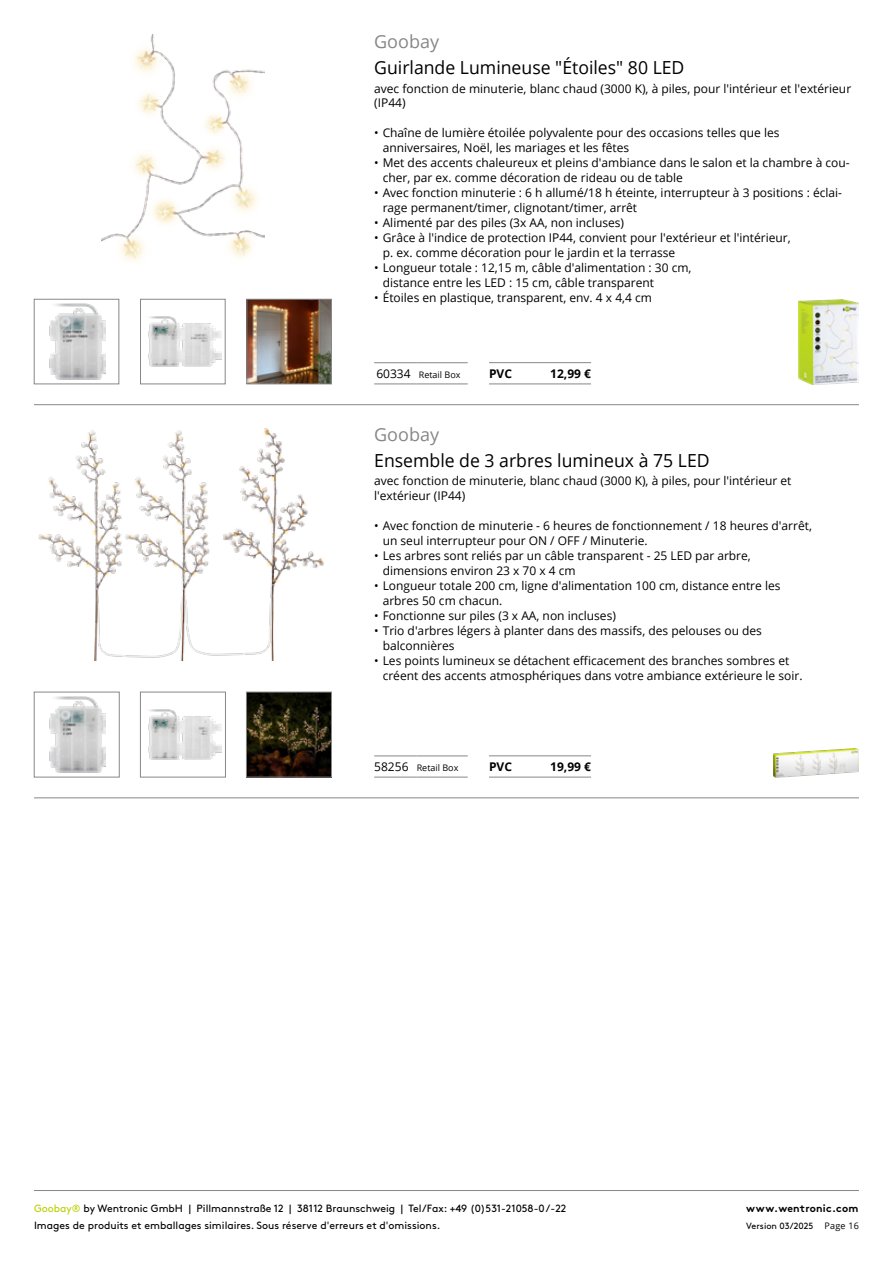
<style>
.page{position:relative;width:893px;height:1263px;background:#fff}
.page>*{position:absolute;margin:0;border:0;box-sizing:border-box;transform-origin:0 0}
.t1{font:18px "Open Sans";color:#000}
.t2{font:18px "Open Sans";color:#868786}
.t3{font:12px/15px "Open Sans";color:#000}
.t4{font:700 12px "Open Sans";color:#000}
.t5{font:10.5px/16.8px "Brown";color:#000}
.t6{font:700 10.5px "Brown";letter-spacing:.025em;color:#000}
.t7{font:9px "Open Sans";color:#000}
.t8{font:9px "Brown";color:#000}
.s1{font-size:12px}
.s2{color:#bbcf00}
.s3{font-family:"Open Sans"}
</style>
<div class="page">
<hr style="left:34px;top:1190px;width:825px;height:1px;background:#868786">
<hr style="left:34px;top:404px;width:825px;height:1px;background:#868786">
<hr style="left:34px;top:798px;width:825px;height:1px;background:#868786">
<img style="left:248px;top:694px;width:82px;height:81px">
<div style="left:246px;top:692px;width:86px;height:85px;border:1px solid #868786"></div>
<img style="left:49px;top:696px;width:57px;height:77px">
<div style="left:34px;top:692px;width:85px;height:85px;border:1px solid #868786"></div>
<img style="left:148px;top:709px;width:73px;height:51px">
<div style="left:140px;top:692px;width:86px;height:85px;border:1px solid #868786"></div>
<img style="left:39px;top:428px;width:285px;height:233px">
<hr style="left:374px;top:756px;width:43px;height:1px;background:#868786">
<hr style="left:374px;top:777px;width:43px;height:1px;background:#868786">
<hr style="left:417px;top:756px;width:51px;height:1px;background:#868786">
<hr style="left:417px;top:777px;width:51px;height:1px;background:#868786">
<img style="left:774px;top:749px;width:85px;height:28px">
<hr style="left:374px;top:362px;width:43px;height:1px;background:#868786">
<hr style="left:417px;top:362px;width:51px;height:1px;background:#868786">
<hr style="left:374px;top:384px;width:43px;height:1px;background:#868786">
<hr style="left:417px;top:384px;width:51px;height:1px;background:#868786">
<img style="left:101px;top:34px;width:163px;height:227px">
<img style="left:249px;top:301px;width:81px;height:81px">
<div style="left:247px;top:299px;width:85px;height:85px;border:1px solid #868786"></div>
<img style="left:798px;top:299px;width:61px;height:85px">
<img style="left:49px;top:303px;width:56px;height:77px">
<div style="left:34px;top:299px;width:85px;height:85px;border:1px solid #868786"></div>
<img style="left:148px;top:316px;width:73px;height:51px">
<div style="left:140px;top:299px;width:85px;height:85px;border:1px solid #868786"></div>
<hr style="left:489px;top:755px;width:51px;height:1px;background:#868786">
<hr style="left:540px;top:755px;width:51px;height:1px;background:#868786">
<hr style="left:489px;top:777px;width:51px;height:1px;background:#868786">
<hr style="left:540px;top:777px;width:51px;height:1px;background:#868786">
<hr style="left:489px;top:362px;width:51px;height:1px;background:#868786">
<hr style="left:540px;top:362px;width:51px;height:1px;background:#868786">
<hr style="left:489px;top:384px;width:51px;height:1px;background:#868786">
<hr style="left:540px;top:384px;width:51px;height:1px;background:#868786">
<h1 class="t2" style="left:374px;top:29px;width:66px">Goobay</h1>
<h1 class="t1" style="left:374px;top:55px;width:312px">Guirlande Lumineuse "Étoiles" 80 LED</h1>
<p class="t3" style="left:374px;top:81px;width:478px;line-height:14.4px">avec fonction de minuterie, blanc chaud (3000 K), à piles, pour l'intérieur et l'extérieur (IP44)</p>
<p class="t3" style="left:383px;top:125px;width:398px;text-indent:-9px">• Chaîne de lumière étoilée polyvalente pour des occasions telles que les anniversaires, Noël, les mariages et les fêtes</p>
<p class="t3" style="left:383px;top:155px;width:468px;text-indent:-9px">• Met des accents chaleureux et pleins d'ambiance dans le salon et la chambre à cou&shy;cher, par ex. comme décoration de rideau ou de table</p>
<p class="t3" style="left:383px;top:185px;width:461px;text-indent:-9px">• Avec fonction minuterie : 6 h allumé/18 h éteinte, interrupteur à 3 positions : éclai&shy;rage permanent/timer, clignotant/timer, arrêt</p>
<p class="t3" style="left:374px;top:215px;width:251px">• Alimenté par des piles (3x AA, non incluses)</p>
<p class="t3" style="left:383px;top:230px;width:409px;text-indent:-9px">• Grâce à l'indice de protection IP44, convient pour l'extérieur et l'intérieur, p. ex. comme décoration pour le jardin et la terrasse</p>
<p class="t3" style="left:383px;top:260px;width:310px;text-indent:-9px">• Longueur totale : 12,15 m, câble d'alimentation : 30 cm, distance entre les LED : 15 cm, câble transparent</p>
<p class="t3" style="left:374px;top:290px;width:279px">• Étoiles en plastique, transparent, env. 4 x 4,4 cm</p>
<p class="t7" style="left:376px;top:368px;width:86px"><span class="s1">60334</span> Retail Box</p>
<p class="t4" style="left:489px;top:365px;width:24px">PVC</p>
<p class="t4" style="left:550px;top:365px;width:42px">12,99 €</p>
<h1 class="t2" style="left:374px;top:422px;width:66px">Goobay</h1>
<h1 class="t1" style="left:374px;top:448px;width:337px">Ensemble de 3 arbres lumineux à 75 LED</h1>
<p class="t3" style="left:374px;top:473px;width:419px;line-height:14.4px">avec fonction de minuterie, blanc chaud (3000 K), à piles, pour l'intérieur et l'extérieur (IP44)</p>
<p class="t3" style="left:383px;top:517px;width:431px;text-indent:-9px">• Avec fonction de minuterie - 6 heures de fonctionnement / 18 heures d'arrêt, un seul interrupteur pour ON / OFF / Minuterie.</p>
<p class="t3" style="left:383px;top:547px;width:370px;text-indent:-9px">• Les arbres sont reliés par un câble transparent - 25 LED par arbre, dimensions environ 23 x 70 x 4 cm</p>
<p class="t3" style="left:383px;top:577px;width:399px;text-indent:-9px">• Longueur totale 200 cm, ligne d'alimentation 100 cm, distance entre les arbres 50 cm chacun.</p>
<p class="t3" style="left:374px;top:607px;width:243px">• Fonctionne sur piles (3 x AA, non incluses)</p>
<p class="t3" style="left:383px;top:622px;width:381px;text-indent:-9px">• Trio d'arbres légers à planter dans des massifs, des pelouses ou des balconnières</p>
<p class="t3" style="left:383px;top:652px;width:421px;text-indent:-9px">• Les points lumineux se détachent efficacement des branches sombres et créent des accents atmosphériques dans votre ambiance extérieure le soir.</p>
<p class="t7" style="left:374px;top:762px;width:86px"><span class="s1">58256</span> Retail Box</p>
<p class="t4" style="left:489px;top:758px;width:24px">PVC</p>
<p class="t4" style="left:550px;top:758px;width:42px">19,99 €</p>
<p class="t5" style="left:34px;top:1199px;width:534px"><span class="s2">Goobay®</span> by Wentronic GmbH | Pillmannstraße 12 | 38112 Braunschweig | Tel/Fax: +49 (0)531-21058-0 /-22<br>Images de produits et emballages similaires. Sous réserve d'erreurs et d'omissions.</p>
<p class="t6" style="left:746px;top:1199px;width:114px">www.wentronic.com</p>
<p class="t8" style="left:746px;top:1219px;width:114px">Version 03/2025 <span class="s3">Page 16</span></p>
</div>
